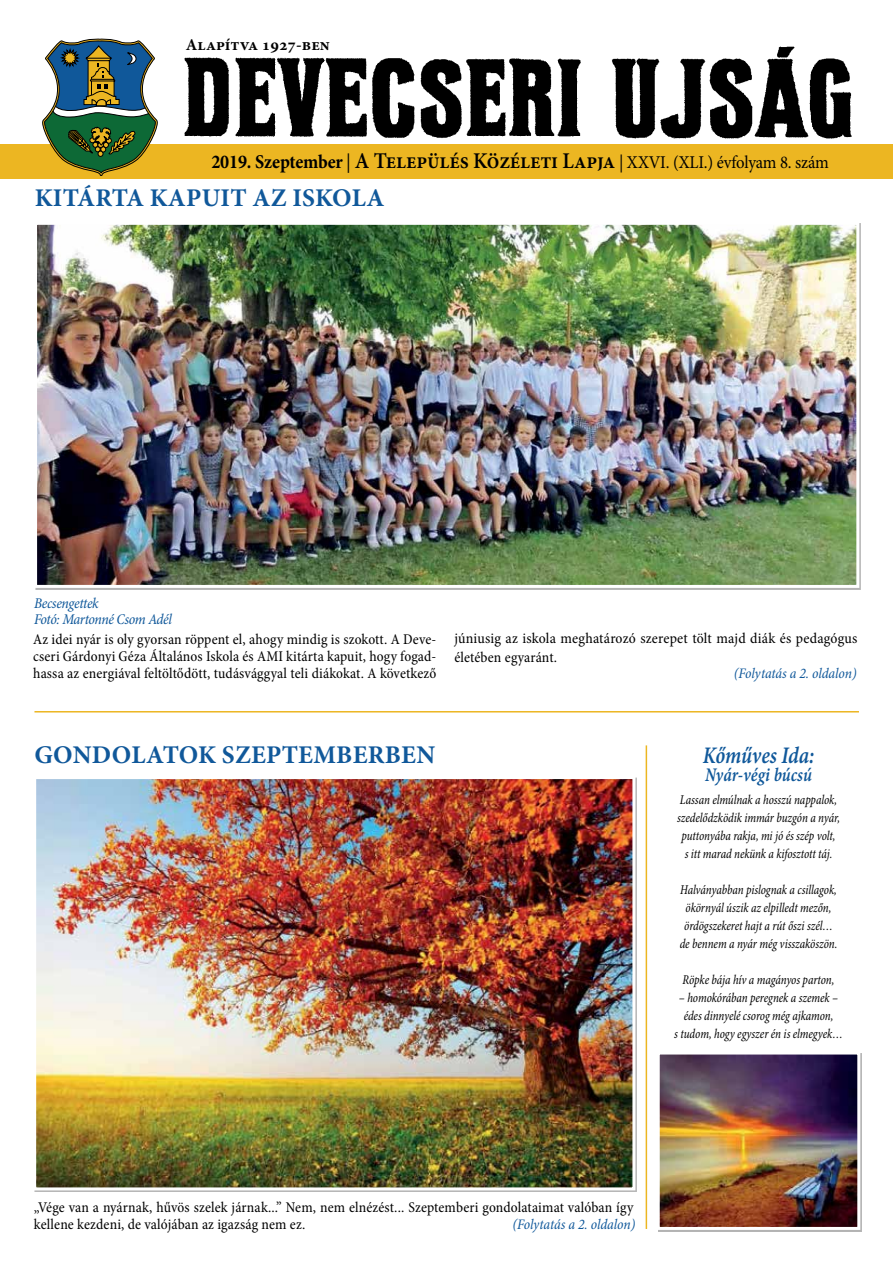
<style>
.page{position:relative;width:893px;height:1263px;background:#fff}
.page>*{position:absolute;margin:0;border:0;box-sizing:border-box;transform-origin:0 0}
.t1{font:700 25.5px "Minion Pro";letter-spacing:.01em;color:#10589a}
.t2{font:24px "Minion Pro Semibold Cn It Capt";letter-spacing:-.01em;color:#10589a;scale:.89 1}
.t3{font:19.5px "Minion Pro Semibold Cn It Capt";color:#10589a;scale:.89 1}
.t4{font:18px "Minion Pro";letter-spacing:-.01em;color:#000;scale:.93 1}
.t5{font:700 16.5px "Minion Pro";color:#000}
.t6{font:condensed 15px/17px "Minion Pro";letter-spacing:.01em;color:#000}
.t7{font:italic condensed 15px/16.2px "Minion Pro";letter-spacing:-.025em;color:#10589a}
.t8{font:italic condensed 14.7px "Minion Pro";letter-spacing:-.005em;color:#10589a}
.t9{font:italic condensed 13.5px/18px "Minion Pro";letter-spacing:-.005em;color:#000;text-align:center;scale:.89 1}
.s1{font-weight:700;font-size:19.5px}
.s2{font-size:19.5px}
.s3{font-weight:600;font-size:22.5px}
</style>
<div class="page">
<div style="left:0;top:144px;width:893px;height:35px;background:#ecb622"></div>
<svg style="left:43px;top:38px;width:114px;height:138px"></svg>
<img style="left:184px;top:46px;width:668px;height:93px">
<img style="left:35px;top:223px;width:826px;height:366px">
<img style="left:34px;top:777px;width:603px;height:415px">
<hr style="left:646px;top:745px;width:1px;height:484px;background:#ecb622">
<img style="left:658px;top:1053px;width:204px;height:178px">
<hr style="left:34px;top:711px;width:825px;height:1px;background:#ecb622">
<p class="t5" style="left:186px;top:33px;width:145px">Alapítva 1927-ben</p>
<p class="t4" style="left:211px;top:150px;width:665px"><span class="s1">2019. Szeptember</span> <span class="s2">|</span> <span class="s3">A Település Közéleti Lapja</span> | XXVI. (XLI.) évfolyam 8. szám</p>
<h1 class="t1" style="left:35px;top:180px;width:351px">KITÁRTA KAPUIT AZ ISKOLA</h1>
<p class="t7" style="left:34px;top:595px;width:139px">Becsengettek<br>Fotó: Martonné Csom Adél</p>
<p class="t6" style="left:33px;top:631px;width:405px;text-align:justify">Az idei nyár is oly gyorsan röppent el, ahogy mindig is szokott. A Deve&shy;cseri Gárdonyi Géza Általános Iskola és AMI kitárta kapuit, hogy fogad&shy;hassa az energiával feltöltődött, tudásvággyal teli diákokat. A következő</p>
<p class="t6" style="left:454px;top:629px;width:405px;line-height:18.8px">júniusig az iskola meghatározó szerepet tölt majd diák és pedagógus életében egyaránt.</p>
<p class="t8" style="left:734px;top:664px;width:125px">(Folytatás a 2. oldalon)</p>
<h1 class="t1" style="left:34px;top:737px;width:402px">GONDOLATOK SZEPTEMBERBEN</h1>
<h2 class="t2" style="left:703px;top:738px;width:127px">Kőműves Ida:</h2>
<h3 class="t3" style="left:705px;top:761px;width:121px">Nyár-végi búcsú</h3>
<p class="t9" style="left:677px;top:791px;width:184px">Lassan elmúlnak a hosszú nappalok, szedelődzködik immár buzgón a nyár, puttonyába rakja, mi jó és szép volt,<br>s itt marad nekünk a kifosztott táj.</p>
<p class="t9" style="left:680px;top:881px;width:179px">Halványabban pislognak a csillagok, ökörnyál úszik az elpilledt mezőn, ördögszekeret hajt a rút őszi szél… de bennem a nyár még visszaköszön.</p>
<p class="t9" style="left:683px;top:971px;width:172px">Röpke bája hív a magányos parton,</p>
<p class="t9" style="left:674px;top:989px;width:191px">– homokórában peregnek a szemek – édes dinnyelé csorog még ajkamon,<br>s tudom, hogy egyszer én is elmegyek…</p>
<p class="t6" style="left:34px;top:1199px;width:601px;line-height:16.5px">„Vége van a nyárnak, hűvös szelek járnak...” Nem, nem elnézést... Szeptemberi gondolataimat valóban így kellene kezdeni, de valójában az igazság nem ez.</p>
<p class="t8" style="left:512px;top:1214px;width:125px">(Folytatás a 2. oldalon)</p>
</div>
